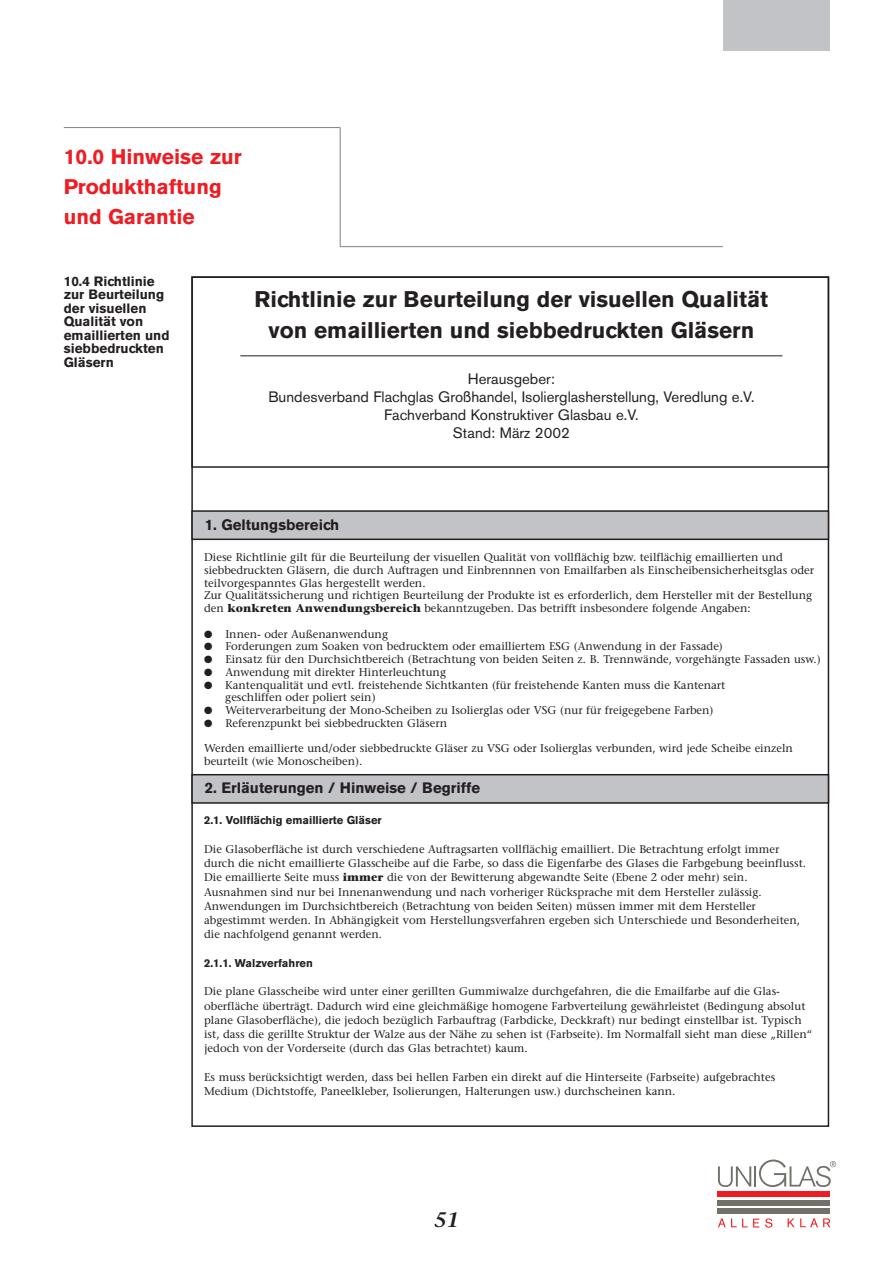
<style>
.page{position:relative;width:893px;height:1263px;background:#fff}
.page>*{position:absolute;margin:0;border:0;box-sizing:border-box;transform-origin:0 0}
.t1{font:700 22.5px/31.5px "Akzidenz Grotesk BE";color:#231f20;text-align:center}
.t2{font:700 21px/30px "Akzidenz Grotesk BE";color:#ee1d23}
.t3{font:italic 600 21px "Stone Serif";color:#231f20}
.t4{font:15px/18px "Akzidenz Grotesk BE";color:#231f20;text-align:center}
.t5{font:700 15px "Akzidenz Grotesk BE";color:#231f20}
.t6{font:700 13.5px/13.5px "Akzidenz Grotesk BE";color:#231f20}
.t7{font:11.25px/14.2px "Stone Serif";color:#231f20}
.t8{font:700 11.25px "Akzidenz Grotesk BE";color:#231f20}
.s1{font-weight:700}
</style>
<div class="page">
<div style="left:191px;top:276px;width:638px;height:192px;border:2px solid #231f20"></div>
<div style="left:192px;top:511px;width:636px;height:28px;background:#c2c3c6"></div>
<div style="left:191px;top:510px;width:638px;height:30px;border:2px solid #231f20"></div>
<hr style="left:240px;top:356px;width:542px;height:1px;background:#231f20">
<div style="left:192px;top:775px;width:636px;height:28px;background:#c2c3c6"></div>
<div style="left:191px;top:774px;width:638px;height:30px;border:2px solid #231f20"></div>
<div style="left:723px;top:0;width:106px;height:51px;background:#c2c3c6"></div>
<div style="left:718px;top:1191px;width:112px;height:5px;background:#ee1d23"></div>
<div style="left:718px;top:1200px;width:112px;height:5px;background:#727068"></div>
<div style="left:718px;top:1208px;width:112px;height:6px;background:#727068"></div>
<svg style="left:718px;top:1218px;width:41px;height:9px"></svg>
<svg style="left:765px;top:1218px;width:7px;height:10px"></svg>
<svg style="left:788px;top:1218px;width:6px;height:9px"></svg>
<svg style="left:800px;top:1218px;width:30px;height:9px"></svg>
<svg style="left:718px;top:1166px;width:33px;height:21px"></svg>
<hr style="left:754px;top:1166px;width:2px;height:20px;background:#727068">
<svg style="left:759px;top:1159px;width:77px;height:28px"></svg>
<hr style="left:340px;top:128px;width:1px;height:119px;background:#808285">
<hr style="left:340px;top:246px;width:383px;height:1px;background:#808285">
<hr style="left:64px;top:127px;width:276px;height:1px;background:#808285">
<h2 class="t2" style="left:64px;top:143px;width:179px">10.0 Hinweise zur<br>Produkthaftung und Garantie</h2>
<p class="t6" style="left:64px;top:275px;width:107px">10.4 Richtlinie zur Beurteilung der visuellen<br>Qualität von emaillierten und siebbedruckten<br>Gläsern</p>
<h1 class="t1" style="left:255px;top:284px;width:515px">Richtlinie zur Beurteilung der visuellen Qualität von emaillierten und siebbedruckten Gläsern</h1>
<h3 class="t4" style="left:268px;top:372px;width:488px">Herausgeber:<br>Bundesverband Flachglas Großhandel, Isolierglasherstellung, Veredlung e.V.<br>Fachverband Konstruktiver Glasbau e.V.<br>Stand: März 2002</h3>
<h3 class="t5" style="left:205px;top:518px;width:136px">1. Geltungsbereich</h3>
<p class="t7" style="left:204px;top:552px;width:612px;line-height:12.8px">Diese Richtlinie gilt für die Beurteilung der visuellen Qualität von vollflächig bzw. teilflächig emaillierten und siebbedruckten Gläsern, die durch Auftragen und Einbrennnen von Emailfarben als Einscheibensicherheitsglas oder teilvorgespanntes Glas hergestellt werden.<br>Zur Qualitätssicherung und richtigen Beurteilung der Produkte ist es erforderlich, dem Hersteller mit der Bestellung den <span class="s1">konkreten Anwendungsbereich</span> bekanntzugeben. Das betrifft insbesondere folgende Angaben:</p>
<p class="t7" style="left:204px;top:628px;width:185px">● Innen- oder Außenanwendung</p>
<p class="t7" style="left:204px;top:640px;width:520px">● Forderungen zum Soaken von bedrucktem oder emailliertem ESG (Anwendung in der Fassade)</p>
<p class="t7" style="left:204px;top:653px;width:618px">● Einsatz für den Durchsichtbereich (Betrachtung von beiden Seiten z. B. Trennwände, vorgehängte Fassaden usw.)</p>
<p class="t7" style="left:204px;top:666px;width:243px">● Anwendung mit direkter Hinterleuchtung</p>
<p class="t7" style="left:225px;top:679px;width:502px;line-height:12.8px;text-indent:-21px">● Kantenqualität und evtl. freistehende Sichtkanten (für freistehende Kanten muss die Kantenart geschliffen oder poliert sein)</p>
<p class="t7" style="left:204px;top:704px;width:511px">● Weiterverarbeitung der Mono-Scheiben zu Isolierglas oder VSG (nur für freigegebene Farben)</p>
<p class="t7" style="left:204px;top:717px;width:244px">● Referenzpunkt bei siebbedruckten Gläsern</p>
<p class="t7" style="left:204px;top:743px;width:590px;line-height:12.8px">Werden emaillierte und/oder siebbedruckte Gläser zu VSG oder Isolierglas verbunden, wird jede Scheibe einzeln beurteilt (wie Monoscheiben).</p>
<h3 class="t5" style="left:205px;top:782px;width:277px">2. Erläuterungen / Hinweise / Begriffe</h3>
<p class="t8" style="left:204px;top:816px;width:179px">2.1. Vollflächig emaillierte Gläser</p>
<p class="t7" style="left:204px;top:843px;width:603px">Die Glasoberfläche ist durch verschiedene Auftragsarten vollflächig emailliert. Die Betrachtung erfolgt immer durch die nicht emaillierte Glasscheibe auf die Farbe, so dass die Eigenfarbe des Glases die Farbgebung beeinflusst.<br>Die emaillierte Seite muss <span class="s1">immer</span> die von der Bewitterung abgewandte Seite (Ebene 2 oder mehr) sein.<br>Ausnahmen sind nur bei Innenanwendung und nach vorheriger Rücksprache mit dem Hersteller zulässig.<br>Anwendungen im Durchsichtbereich (Betrachtung von beiden Seiten) müssen immer mit dem Hersteller abgestimmt werden. In Abhängigkeit vom Herstellungsverfahren ergeben sich Unterschiede und Besonderheiten, die nachfolgend genannt werden.</p>
<p class="t8" style="left:204px;top:958px;width:110px">2.1.1. Walzverfahren</p>
<p class="t7" style="left:204px;top:985px;width:610px">Die plane Glasscheibe wird unter einer gerillten Gummiwalze durchgefahren, die die Emailfarbe auf die Glas&shy;oberfläche überträgt. Dadurch wird eine gleichmäßige homogene Farbverteilung gewährleistet (Bedingung absolut plane Glasoberfläche), die jedoch bezüglich Farbauftrag (Farbdicke, Deckkraft) nur bedingt einstellbar ist. Typisch ist, dass die gerillte Struktur der Walze aus der Nähe zu sehen ist (Farbseite). Im Normalfall sieht man diese „Rillen“ jedoch von der Vorderseite (durch das Glas betrachtet) kaum.</p>
<p class="t7" style="left:204px;top:1071px;width:573px">Es muss berücksichtigt werden, dass bei hellen Farben ein direkt auf die Hinterseite (Farbseite) aufgebrachtes<br>Medium (Dichtstoffe, Paneelkleber, Isolierungen, Halterungen usw.) durchscheinen kann.</p>
<h2 class="t3" style="left:434px;top:1212px;width:26px">51</h2>
</div>
